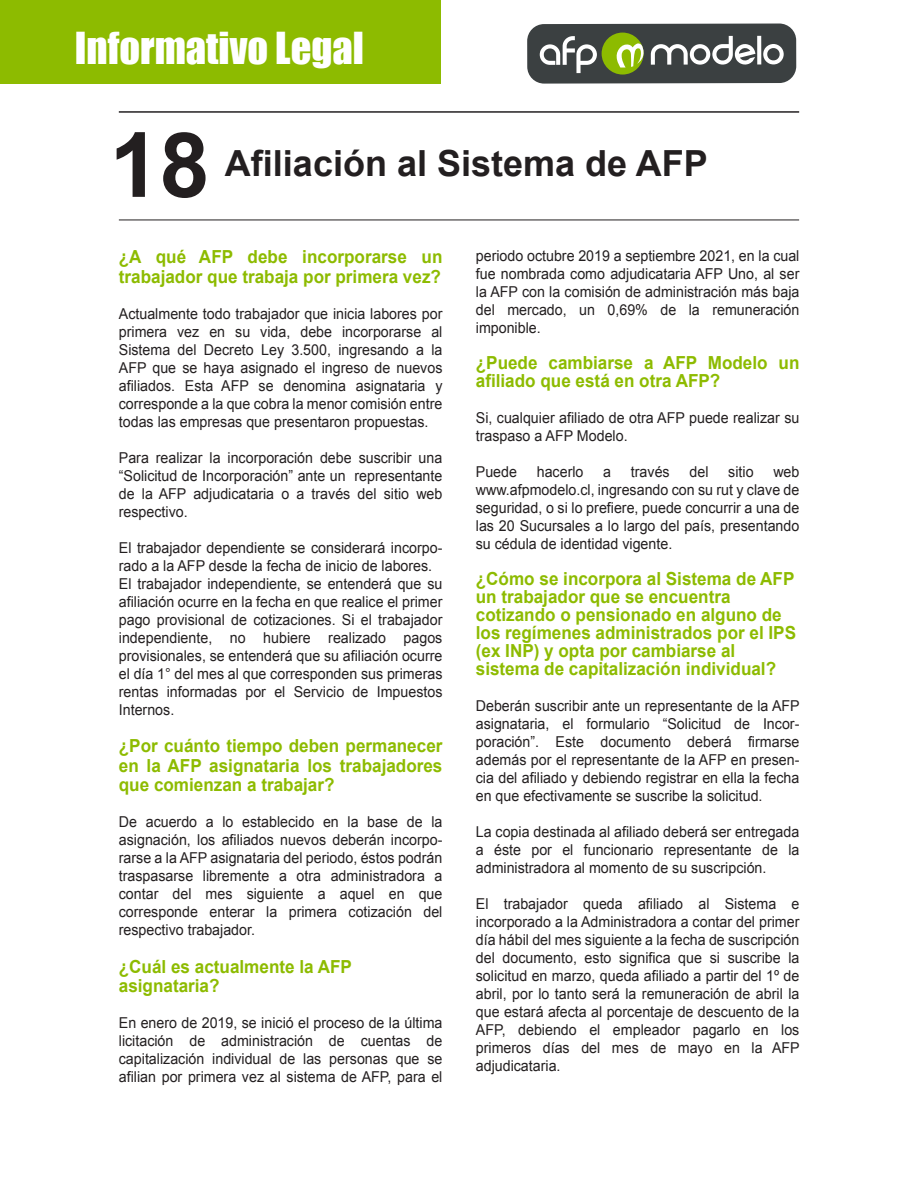
<style>
.page{position:relative;width:918px;height:1188px;background:#fff}
.page>*{position:absolute;margin:0;border:0;box-sizing:border-box;transform-origin:0 0}
.t1{font:700 90px "Arial";color:#231f20}
.t2{font:40.5px "Impact";color:#fff}
.t3{font:700 36px "Arial";color:#231f20}
.t4{font:700 18px/18px "Arial";color:#8dbb00;scale:.95 1}
.t5{font:15px/18px "Arial";color:#231f20;text-align:justify;scale:.95 1}
</style>
<div class="page">
<hr style="left:119px;top:112px;width:680px;height:1px;background:#231f20">
<hr style="left:119px;top:220px;width:680px;height:1px;background:#231f20">
<div style="left:0;top:0;width:440px;height:84px;background:#8dbb00"></div>
<svg style="left:527px;top:23px;width:269px;height:61px;background:#636a5e"></svg>
<h2 class="t2" style="left:75px;top:16px;width:290px">Informativo Legal</h2>
<h1 class="t1" style="left:110px;top:105px;width:102px">18</h1>
<h3 class="t3" style="left:225px;top:140px;width:484px">Afiliación al Sistema de AFP</h3>
<p class="t4" style="left:119px;top:248px;width:342px;line-height:19.5px">¿A qué AFP debe incorporarse un trabajador que trabaja por primera vez?</p>
<p class="t5" style="left:119px;top:305px;width:342px">Actualmente todo trabajador que inicia labores por primera vez en su vida, debe incorporarse al Sistema del Decreto Ley 3.500, ingresando a la AFP que se haya asignado el ingreso de nuevos afiliados. Esta AFP se denomina asignataria y corresponde a la que cobra la menor comisión entre todas las empresas que presentaron propuestas.</p>
<p class="t5" style="left:119px;top:449px;width:342px">Para realizar la incorporación debe suscribir una “Solicitud de Incorporación” ante un representante de la AFP adjudicataria o a través del sitio web respectivo.</p>
<p class="t5" style="left:119px;top:539px;width:342px;text-align:left">El trabajador dependiente se considerará incorpo&shy;rado a la AFP desde la fecha de inicio de labores.<br>El trabajador independiente, se entenderá que su afiliación ocurre en la fecha en que realice el primer pago provisional de cotizaciones. Si el trabajador independiente, no hubiere realizado pagos provisionales, se entenderá que su afiliación ocurre el día 1° del mes al que corresponden sus primeras rentas informadas por el Servicio de Impuestos Internos.</p>
<p class="t4" style="left:119px;top:737px;width:342px;line-height:19.5px;text-align:justify">¿Por cuánto tiempo deben permanecer en la AFP asignataria los trabajadores que comienzan a trabajar?</p>
<p class="t5" style="left:119px;top:813px;width:342px">De acuerdo a lo establecido en la base de la asignación, los afiliados nuevos deberán incorpo&shy;rarse a la AFP asignataria del periodo, éstos podrán traspasarse libremente a otra administradora a contar del mes siguiente a aquel en que corresponde enterar la primera cotización del respectivo trabajador.</p>
<p class="t4" style="left:119px;top:957px;width:247px;line-height:19.5px">¿Cuál es actualmente la AFP asignataria?</p>
<p class="t5" style="left:119px;top:1014px;width:342px">En enero de 2019, se inició el proceso de la última licitación de administración de cuentas de capitalización individual de las personas que se afilian por primera vez al sistema de AFP, para el</p>
<p class="t5" style="left:476px;top:247px;width:342px">periodo octubre 2019 a septiembre 2021, en la cual fue nombrada como adjudicataria AFP Uno, al ser la AFP con la comisión de administración más baja del mercado, un 0,69% de la remuneración imponible.</p>
<p class="t4" style="left:476px;top:354px;width:342px">¿Puede cambiarse a AFP Modelo un afiliado que está en otra AFP?</p>
<p class="t5" style="left:476px;top:409px;width:342px">Si, cualquier afiliado de otra AFP puede realizar su traspaso a AFP Modelo.</p>
<p class="t5" style="left:476px;top:463px;width:45px">Puede</p>
<p class="t5" style="left:537px;top:463px;width:51px">hacerlo</p>
<p class="t5" style="left:603px;top:463px;width:10px">a</p>
<p class="t5" style="left:631px;top:463px;width:42px">través</p>
<p class="t5" style="left:690px;top:463px;width:22px">del</p>
<p class="t5" style="left:728px;top:463px;width:28px">sitio</p>
<p class="t5" style="left:476px;top:463px;width:342px;text-indent:297px">web www.afpmodelo.cl, ingresando con su rut y clave de seguridad, o si lo prefiere, puede concurrir a una de las 20 Sucursales a lo largo del país, presentando su cédula de identidad vigente.</p>
<p class="t4" style="left:476px;top:570px;width:339px">¿Cómo se incorpora al Sistema de AFP un trabajador que se encuentra cotizando o pensionado en alguno de los regímenes administrados por el IPS (ex INP) y opta por cambiarse al sistema de capitalización individual?</p>
<p class="t5" style="left:476px;top:697px;width:342px">Deberán suscribir ante un representante de la AFP asignataria, el formulario “Solicitud de Incor&shy;poración”. Este documento deberá firmarse además por el representante de la AFP en presen&shy;cia del afiliado y debiendo registrar en ella la fecha en que efectivamente se suscribe la solicitud.</p>
<p class="t5" style="left:476px;top:823px;width:342px">La copia destinada al afiliado deberá ser entregada a éste por el funcionario representante de la administradora al momento de su suscripción.</p>
<p class="t5" style="left:476px;top:895px;width:342px">El trabajador queda afiliado al Sistema e incorporado a la Administradora a contar del primer día hábil del mes siguiente a la fecha de suscripción del documento, esto significa que si suscribe la solicitud en marzo, queda afiliado a partir del 1º de abril, por lo tanto será la remuneración de abril la que estará afecta al porcentaje de descuento de la AFP, debiendo el empleador pagarlo en los primeros días del mes de mayo en la AFP adjudicataria.</p>
</div>
